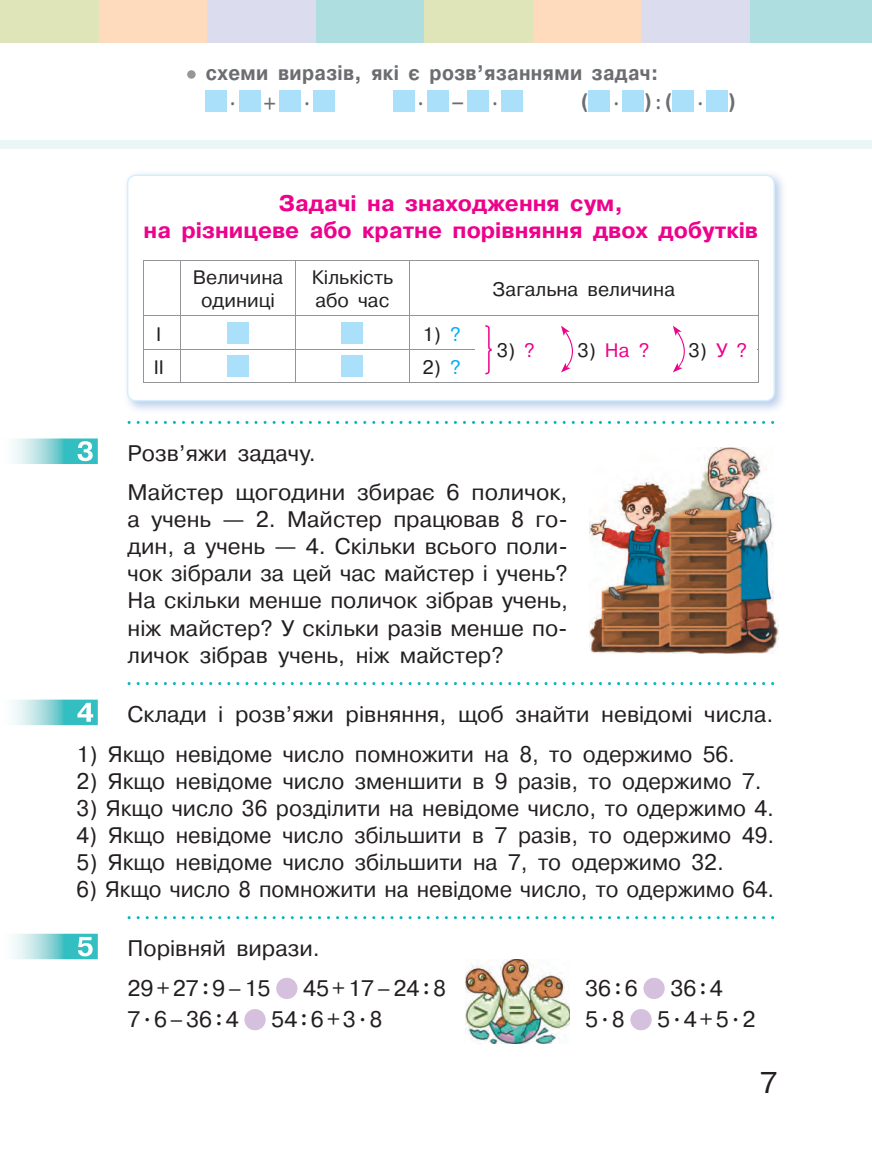
<style>
.page{position:relative;width:872px;height:1149px;background:#fff}
.page>*{position:absolute;margin:0;border:0;box-sizing:border-box;transform-origin:0 0}
.t1{font:30px "Pragmatica C";color:#231f20}
.t2{font:22.5px/27px "Pragmatica C";color:#231f20}
.t3{font:700 22.5px/27px "Pragmatica C";color:#ed028c;text-align:center}
.t4{font:700 21px "Pragmatica C";letter-spacing:.02em;color:#6c6d70;scale:.9 1}
.t5{font:21px "School Book C";color:#6c6d70;scale:.9 1}
.t6{font:19.5px/23.4px "Pragmatica C";color:#231f20;text-align:center}
.t7{font:19.5px "Pragmatica C";color:#ed028c}
.s1{font-family:"School Book C";font-weight:400}
.s2{color:#00aeef}
.s3{color:#ed028c}
.s4{color:#231f20}
.s5{font-family:"School Book C"}
</style>
<div class="page">
<div style="left:0;top:140px;width:872px;height:8px;background:#eaf6f6"></div>
<div style="left:749px;top:0;width:123px;height:43px;background:#aedee0"></div>
<div style="left:641px;top:0;width:108px;height:43px;background:#dbddef"></div>
<div style="left:532px;top:0;width:109px;height:43px;background:#fddbbc"></div>
<div style="left:99px;top:0;width:108px;height:43px;background:#fddbbc"></div>
<div style="left:424px;top:0;width:108px;height:43px;background:#dfe5b9"></div>
<div style="left:0;top:0;width:99px;height:43px;background:#dfe5b9"></div>
<div style="left:315px;top:0;width:109px;height:43px;background:#aedee0"></div>
<div style="left:207px;top:0;width:108px;height:43px;background:#dbddef"></div>
<svg style="left:128px;top:421px;width:646px;height:3px"></svg>
<svg style="left:128px;top:682px;width:646px;height:2px"></svg>
<svg style="left:128px;top:916px;width:646px;height:2px"></svg>
<svg style="left:127px;top:174px;width:648px;height:227px"></svg>
<div style="left:276px;top:977px;width:21px;height:21px;background:#d5c1dd;border-radius:50%"></div>
<div style="left:643px;top:977px;width:21px;height:21px;background:#d5c1dd;border-radius:50%"></div>
<div style="left:244px;top:1008px;width:22px;height:21px;background:#d5c1dd;border-radius:50%"></div>
<div style="left:630px;top:1008px;width:21px;height:21px;background:#d5c1dd;border-radius:50%"></div>
<img style="left:589px;top:447px;width:189px;height:206px">
<img style="left:14px;top:438px;width:84px;height:26px">
<img style="left:78px;top:441px;width:15px;height:20px">
<img style="left:14px;top:699px;width:84px;height:26px">
<img style="left:77px;top:702px;width:16px;height:19px">
<img style="left:14px;top:933px;width:84px;height:25px">
<img style="left:78px;top:936px;width:15px;height:20px">
<img style="left:466px;top:959px;width:104px;height:84px">
<div style="left:187px;top:70px;width:9px;height:9px;background:#95979a;border-radius:50%"></div>
<div style="left:205px;top:91px;width:21px;height:21px;background:#aae0f9"></div>
<div style="left:239px;top:91px;width:21px;height:21px;background:#aae0f9"></div>
<div style="left:279px;top:91px;width:22px;height:21px;background:#aae0f9"></div>
<div style="left:313px;top:91px;width:22px;height:21px;background:#aae0f9"></div>
<div style="left:393px;top:91px;width:21px;height:21px;background:#aae0f9"></div>
<div style="left:427px;top:91px;width:21px;height:21px;background:#aae0f9"></div>
<div style="left:467px;top:91px;width:21px;height:21px;background:#aae0f9"></div>
<div style="left:501px;top:91px;width:21px;height:21px;background:#aae0f9"></div>
<div style="left:589px;top:91px;width:21px;height:21px;background:#aae0f9"></div>
<div style="left:623px;top:91px;width:21px;height:21px;background:#aae0f9"></div>
<div style="left:673px;top:91px;width:21px;height:21px;background:#aae0f9"></div>
<div style="left:707px;top:91px;width:21px;height:21px;background:#aae0f9"></div>
<p class="t4" style="left:206px;top:61px;width:504px">cхеми виразів, які є розв’язаннями задач:</p>
<p class="t5" style="left:229px;top:86px;width:9px">.</p>
<p class="t4" style="left:263px;top:92px;width:16px">+</p>
<p class="t5" style="left:304px;top:86px;width:9px">.</p>
<p class="t5" style="left:417px;top:86px;width:9px">.</p>
<p class="t4" style="left:451px;top:90px;width:54px">– <sup>.</sup></p>
<p class="t4" style="left:581px;top:89px;width:174px">( <span class="s1">.</span> )<span class="s1">:</span>( <span class="s1">.</span> )</p>
<p class="t3" style="left:144px;top:189px;width:616px">Задачі на знаходження сум,<br>на різницеве або кратне порівняння двох добутків</p>
<p class="t6" style="left:193px;top:266px;width:92px">Величина одиниці</p>
<p class="t6" style="left:312px;top:266px;width:83px;text-align:left">Кількість або час</p>
<p class="t6" style="left:492px;top:277px;width:184px">Загальна величина</p>
<p class="t6" style="left:156px;top:322px;width:7px">І</p>
<p class="t6" style="left:422px;top:322px;width:40px">1) <span class="s2">?</span></p>
<p class="t6" style="left:154px;top:355px;width:12px">ІІ</p>
<p class="t6" style="left:422px;top:355px;width:40px">2) <span class="s2">?</span></p>
<p class="t6" style="left:497px;top:338px;width:40px">3) <span class="s3">?</span></p>
<p class="t7" style="left:577px;top:339px;width:73px"><span class="s4">3)</span> На ?</p>
<p class="t6" style="left:688px;top:338px;width:60px">3) <span class="s3">У ?</span></p>
<p class="t2" style="left:128px;top:433px;width:441px;line-height:39.8px">Розв’яжи задачу.<br>Майстер щогодини збирає 6 поличок,</p>
<p class="t2" style="left:128px;top:506px;width:442px;text-align:justify">а учень — 2. Майстер працював 8 го&shy;дин, а учень — 4. Скільки всього поли&shy;чок зібрали за цей час майстер і учень?<br>На скільки менше поличок зібрав учень, ніж майстер? У скільки разів менше по&shy;личок зібрав учень, ніж майстер?</p>
<p class="t2" style="left:128px;top:700px;width:647px">Склади і розв’яжи рівняння, щоб знайти невідомі числа.</p>
<p class="t2" style="left:77px;top:740px;width:660px">1) Якщо невідоме число помножити на 8, то одержимо 56.</p>
<p class="t2" style="left:77px;top:767px;width:686px">2) Якщо невідоме число зменшити в 9 разів, то одержимо 7.</p>
<p class="t2" style="left:77px;top:794px;width:699px">3) Якщо число 36 розділити на невідоме число, то одержимо 4.</p>
<p class="t2" style="left:77px;top:821px;width:699px">4) Якщо невідоме число збільшити в 7 разів, то одержимо 49.</p>
<p class="t2" style="left:77px;top:848px;width:649px">5) Якщо невідоме число збільшити на 7, то одержимо 32.</p>
<p class="t2" style="left:77px;top:875px;width:699px">6) Якщо число 8 помножити на невідоме число, то одержимо 64.</p>
<p class="t2" style="left:128px;top:928px;width:194px;line-height:39.8px">Порівняй вирази.<br>29 + 27 <span class="s5">:</span> 9 – 15</p>
<p class="t2" style="left:303px;top:974px;width:144px">45 + 17 – 24 <span class="s5">:</span> 8</p>
<p class="t2" style="left:585px;top:974px;width:54px">36 <span class="s5">:</span> 6</p>
<p class="t2" style="left:670px;top:974px;width:54px">36 <span class="s5">:</span> 4</p>
<p class="t2" style="left:128px;top:1005px;width:113px">7 <sup>.</sup> 6 – 36 <span class="s5">:</span> 4</p>
<p class="t2" style="left:271px;top:1005px;width:113px">54 <span class="s5">:</span> 6 + 3 <sup>.</sup> 8</p>
<p class="t2" style="left:585px;top:1005px;width:41px">5 <sup>.</sup> 8</p>
<p class="t2" style="left:657px;top:1005px;width:100px">5 <sup>.</sup> 4 + 5 <sup>.</sup> 2</p>
<h1 class="t1" style="left:760px;top:1065px;width:19px">7</h1>
</div>
